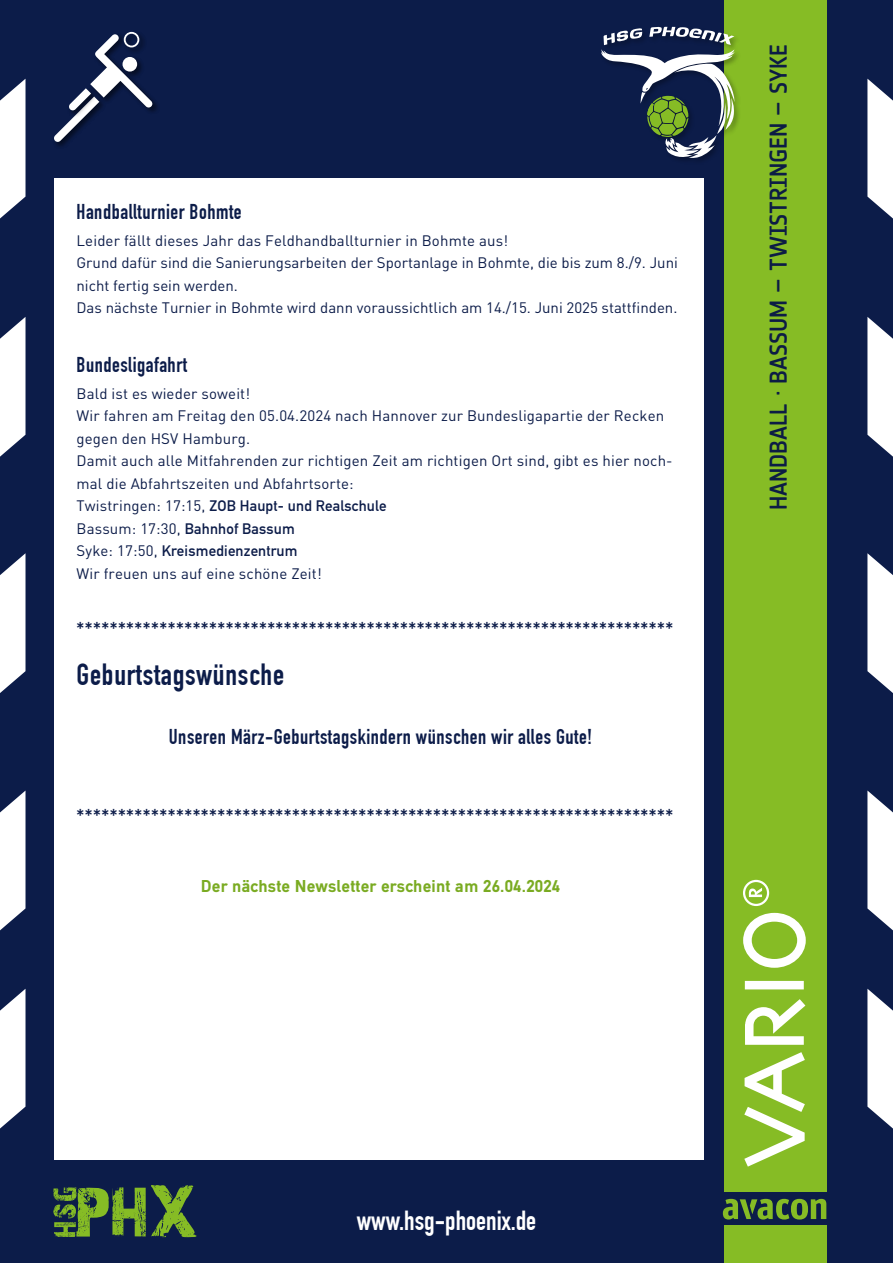
<style>
.page{position:relative;width:893px;height:1263px;background:#0c1c49}
.page>*{position:absolute;margin:0;border:0;box-sizing:border-box;transform-origin:0 0}
.t1{font:700 30px "DIN Condensed";letter-spacing:.025em;color:#0c1c49}
.t2{font:700 27px "DIN Condensed";color:#fff}
.t3{font:500 24px "Notes Soft";color:#0c1c45}
.t4{font:700 21px "DIN Condensed";letter-spacing:.025em;color:#0c1c49}
.t5{font:700 18px "DIN Mittel EF";letter-spacing:.01em;color:#7aab22}
.t6{font:15px/22.5px "DIN";letter-spacing:.01em;color:#0c1c49}
.t7{font:15px "DIN Mittelschrift Std";letter-spacing:.01em;color:#0c1c49}
.s1{font-family:"DIN"}
.s2{font-family:"DIN Mittelschrift Std"}
</style>
<div class="page">
<svg style="left:53px;top:1185px;width:143px;height:52px"></svg>
<div style="left:724px;top:0;width:102px;height:1046px;background:#86bc25"></div>
<div style="left:724px;top:1037px;width:102px;height:154px;background:#86bc25"></div>
<div style="left:724px;top:1225px;width:102px;height:38px;background:#86bc25"></div>
<div style="left:54px;top:179px;width:650px;height:981px;background:#fff"></div>
<svg style="left:723px;top:1199px;width:103px;height:20px"></svg>
<svg style="left:745px;top:981px;width:59px;height:8px"></svg>
<svg style="left:744px;top:1052px;width:61px;height:114px"></svg>
<svg style="left:743px;top:913px;width:63px;height:55px"></svg>
<svg style="left:745px;top:999px;width:60px;height:46px"></svg>
<svg style="left:743px;top:880px;width:26px;height:26px"></svg>
<div style="left:53px;top:95px;width:53px;height:54px;background:#000;opacity:.3"></div>
<div style="left:89px;top:33px;width:71px;height:82px;background:#000;opacity:.3"></div>
<svg style="left:54px;top:32px;width:98px;height:110px"></svg>
<div style="left:600px;top:25px;width:142px;height:141px;background:#000;opacity:.3"></div>
<svg style="left:601px;top:27px;width:134px;height:134px"></svg>
<svg style="left:0;top:317px;width:26px;height:140px"></svg>
<svg style="left:867px;top:317px;width:26px;height:140px;background:#d4d7df"></svg>
<svg style="left:0;top:79px;width:26px;height:140px"></svg>
<svg style="left:867px;top:79px;width:26px;height:140px;background:#d4d7df"></svg>
<svg style="left:0;top:553px;width:26px;height:140px;background:#d4d7df"></svg>
<svg style="left:867px;top:553px;width:26px;height:140px;background:#d4d7df"></svg>
<svg style="left:0;top:989px;width:26px;height:140px;background:#d4d7df"></svg>
<svg style="left:867px;top:989px;width:26px;height:140px;background:#d4d7df"></svg>
<svg style="left:0;top:790px;width:26px;height:141px"></svg>
<svg style="left:867px;top:790px;width:26px;height:141px"></svg>
<h3 class="t4" style="left:77px;top:199px;width:167px">Handballturnier Bohmte</h3>
<p class="t6" style="left:77px;top:229px;width:603px">Leider fällt dieses Jahr das Feldhandballturnier in Bohmte aus!<br>Grund dafür sind die Sanierungsarbeiten der Sportanlage in Bohmte, die bis zum 8./9. Juni nicht fertig sein werden.<br>Das nächste Turnier in Bohmte wird dann voraussichtlich am 14./15. Juni 2025 stattfinden.</p>
<h3 class="t4" style="left:77px;top:352px;width:112px">Bundesligafahrt</h3>
<p class="t6" style="left:77px;top:382px;width:598px">Bald ist es wieder soweit!<br>Wir fahren am Freitag den 05.04.2024 nach Hannover zur Bundesligapartie der Recken gegen den HSV Hamburg.<br>Damit auch alle Mitfahrenden zur richtigen Zeit am richtigen Ort sind, gibt es hier noch&shy;mal die Abfahrtszeiten und Abfahrtsorte:</p>
<p class="t7" style="left:77px;top:497px;width:312px"><span class="s1">Twistringen: 17:15,</span> ZOB Haupt- und Realschule</p>
<p class="t6" style="left:77px;top:517px;width:220px">Bassum: 17:30, <span class="s2">Bahnhof Bassum</span></p>
<p class="t7" style="left:77px;top:542px;width:223px"><span class="s1">Syke: 17:50,</span> Kreismedienzentrum</p>
<p class="t6" style="left:77px;top:562px;width:247px">Wir freuen uns auf eine schöne Zeit!</p>
<h3 class="t4" style="left:77px;top:617px;width:598px">************************************************************************</h3>
<h1 class="t1" style="left:77px;top:657px;width:209px">Geburtstagswünsche</h1>
<h3 class="t4" style="left:169px;top:724px;width:425px">Unseren März-Geburtstagskindern wünschen wir alles Gute!</h3>
<h3 class="t4" style="left:77px;top:804px;width:598px">************************************************************************</h3>
<p class="t5" style="left:201px;top:875px;width:361px">Der nächste Newsletter erscheint am 26.04.2024</p>
<h3 class="t3" style="left:765px;top:510px;width:467px;rotate:-90deg">Handball · Bassum – Twistringen – Syke</h3>
<h2 class="t2" style="left:357px;top:1205px;width:181px">www.hsg-phoenix.de</h2>
</div>
